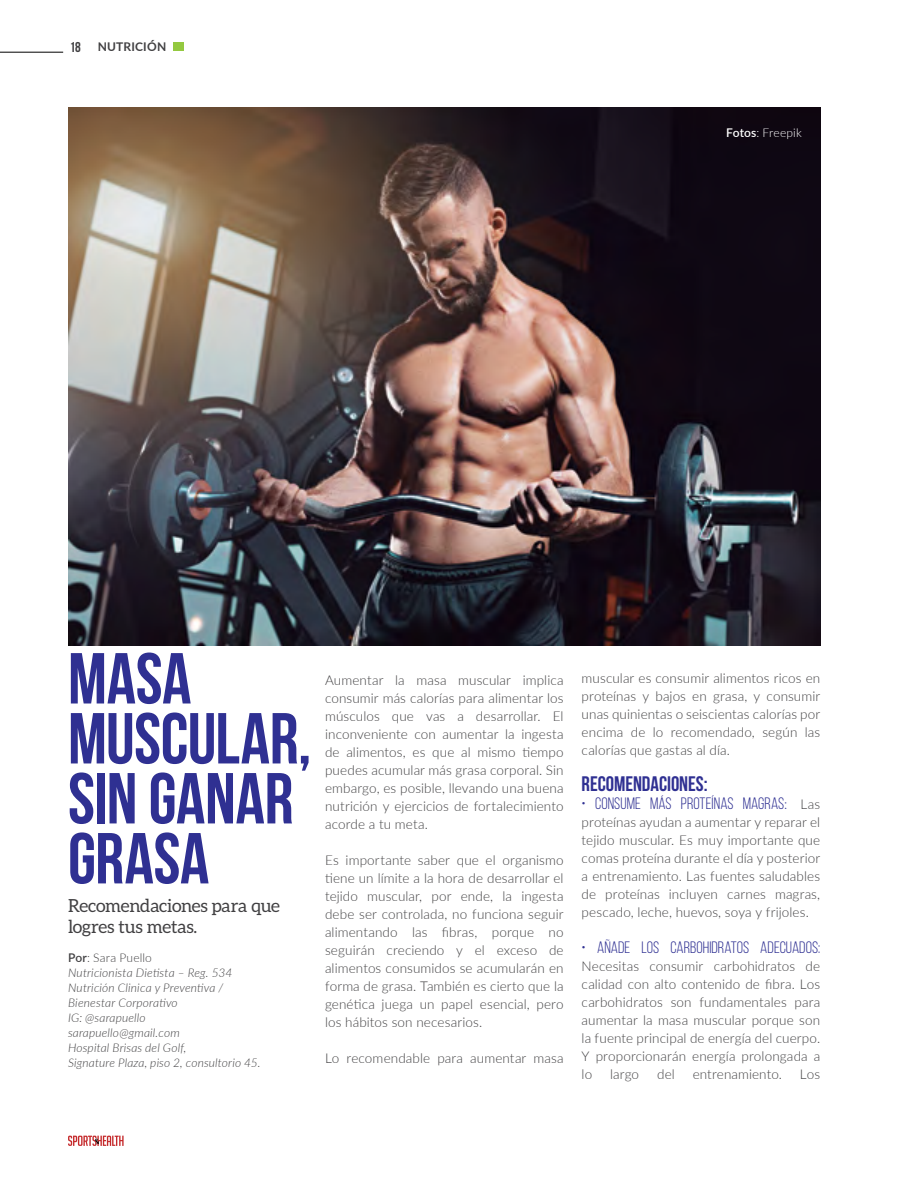
<style>
.page{position:relative;width:918px;height:1188px;background:#fff}
.page>*{position:absolute;margin:0;border:0;box-sizing:border-box;transform-origin:0 0}
.t1{font:700 72px/60px "Bebas Neue";letter-spacing:-.005em;color:#2f3092}
.t2{font:700 21px "Bebas Neue";letter-spacing:-.005em;color:#2f3092}
.t3{font:18px/21px "Aleo";letter-spacing:-.015em;color:#414042}
.t4{font:16.5px "Bebas Neue";letter-spacing:.005em;color:#2f3092}
.t5{font:300 13.5px/18px "Lato";letter-spacing:.01em;color:#414042;text-align:justify}
.t6{font:italic 300 12px/15px "Lato";letter-spacing:.015em;color:#414042}
.t7{font:300 12px "Lato";letter-spacing:.01em;color:#fff}
.t8{font:700 12px "Lato";letter-spacing:.015em;color:#414042}
.s1{font-family:"Bebas Neue";font-size:14.25px}
.s2{font-weight:600}
.s3{font-weight:600;font-style:normal}
.s4{font-style:normal}
.s5{font-family:"Lato";font-weight:300;font-size:13.5px}
.s6{font-family:"Lato";font-weight:300;font-size:13.5px;color:#414042}
</style>
<div class="page">
<svg style="left:68px;top:1136px;width:56px;height:10px"></svg>
<div style="left:173px;top:43px;width:10px;height:8px;background:#94c940"></div>
<hr style="left:0;top:52px;width:63px;height:1px;background:#000">
<img style="left:68px;top:107px;width:752px;height:538px">
<p class="t8" style="left:70px;top:38px;width:98px"><span class="s1">18</span> NUTRICIÓN</p>
<p class="t7" style="left:726px;top:124px;width:77px"><span class="s2">Fotos</span>: Freepik</p>
<h1 class="t1" style="left:68px;top:648px;width:245px">MASA<br>MUSCULAR,<br>SIN GANAR<br>GRASA</h1>
<h3 class="t3" style="left:68px;top:895px;width:214px">Recomendaciones para que logres tus metas.</h3>
<p class="t6" style="left:68px;top:950px;width:194px"><span class="s3">Por</span><span class="s4">: Sara Puello<br></span>Nutricionista Dietista – Reg. 534<br>Nutrición Clinica y Preventiva /<br>Bienestar Corporativo<br>IG: @sarapuello<br>sarapuello@gmail.com<br>Hospital Brisas del Golf,<br>Signature Plaza, piso 2, consultorio 45.</p>
<p class="t5" style="left:325px;top:671px;width:240px">Aumentar la masa muscular implica consumir más calorías para alimentar los músculos que vas a desarrollar. El inconveniente con aumentar la ingesta de alimentos, es que al mismo tiempo puedes acumular más grasa corporal. Sin embargo, es posible, llevando una buena nutrición y ejercicios de fortalecimiento acorde a tu meta.</p>
<p class="t5" style="left:325px;top:851px;width:240px">Es importante saber que el organismo tiene un límite a la hora de desarrollar el tejido muscular, por ende, la ingesta debe ser controlada, no funciona seguir alimentando las fibras, porque no seguirán creciendo y el exceso de alimentos consumidos se acumularán en forma de grasa. También es cierto que la genética juega un papel esencial, pero los hábitos son necesarios.</p>
<p class="t5" style="left:325px;top:1049px;width:240px">Lo recomendable para aumentar masa</p>
<p class="t5" style="left:582px;top:668px;width:240px">muscular es consumir alimentos ricos en proteínas y bajos en grasa, y consumir unas quinientas o seiscientas calorías por encima de lo recomendado, según las calorías que gastas al día.</p>
<h2 class="t2" style="left:582px;top:772px;width:127px">RECOMENDACIONES:</h2>
<p class="t4" style="left:582px;top:794px;width:240px">• CONSUME MÁS PROTEÍNAS MAGRAS<span class="s5">:</span> <span class="s6">Las</span></p>
<p class="t5" style="left:582px;top:812px;width:240px">proteínas ayudan a aumentar y reparar el tejido muscular. Es muy importante que comas proteína durante el día y posterior a entrenamiento. Las fuentes saludables de proteínas incluyen carnes magras, pescado, leche, huevos, soya y frijoles.</p>
<p class="t4" style="left:582px;top:938px;width:240px">• AÑADE LOS CARBOHIDRATOS ADECUADOS:</p>
<p class="t5" style="left:582px;top:956px;width:240px">Necesitas consumir carbohidratos de calidad con alto contenido de fibra. Los carbohidratos son fundamentales para aumentar la masa muscular porque son la fuente principal de energía del cuerpo.<br>Y proporcionarán energía prolongada a lo</p>
<p class="t5" style="left:610px;top:1064px;width:30px">largo</p>
<p class="t5" style="left:657px;top:1064px;width:19px">del</p>
<p class="t5" style="left:693px;top:1064px;width:91px">entrenamiento.</p>
<p class="t5" style="left:800px;top:1064px;width:22px">Los</p>
</div>
